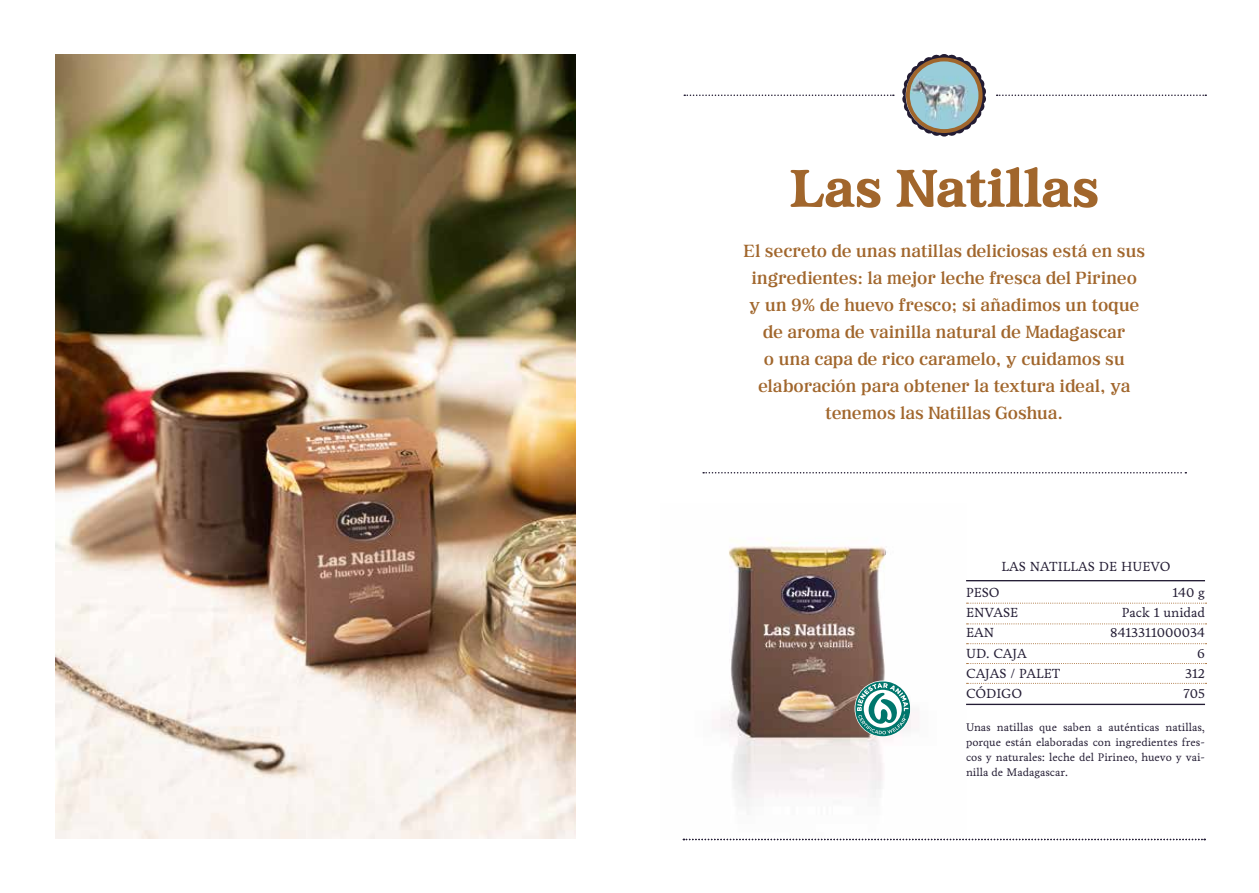
<style>
.page{position:relative;width:1259px;height:893px;background:#fff}
.page>*{position:absolute;margin:0;border:0;box-sizing:border-box;transform-origin:0 0}
.t1{font:700 54px "Everafter";color:#a1662c}
.t2{font:18px/27px "Everafter";letter-spacing:-.01em;color:#a1662c;text-align:center}
.t3{font:13.35px/20.1px "Livory";color:#231c34}
.t4{font:13.35px "Livory";color:#231c33}
.t5{font:11.25px/15px "Livory";color:#231c33;text-align:justify}
</style>
<div class="page">
<img style="left:683px;top:538px;width:283px;height:301px">
<img style="left:55px;top:54px;width:520px;height:785px">
<svg style="left:902px;top:54px;width:84px;height:83px"></svg>
<svg style="left:684px;top:95px;width:210px;height:1px"></svg>
<svg style="left:996px;top:95px;width:210px;height:1px"></svg>
<hr style="left:966px;top:580px;width:239px;height:1px;background:#231c34">
<hr style="left:966px;top:704px;width:239px;height:1px;background:#231c34">
<svg style="left:966px;top:603px;width:240px;height:1px"></svg>
<svg style="left:966px;top:623px;width:240px;height:1px"></svg>
<svg style="left:966px;top:643px;width:240px;height:1px"></svg>
<svg style="left:966px;top:663px;width:240px;height:1px"></svg>
<svg style="left:966px;top:683px;width:240px;height:1px"></svg>
<svg style="left:683px;top:839px;width:522px;height:1px"></svg>
<svg style="left:855px;top:681px;width:55px;height:55px"></svg>
<svg style="left:703px;top:472px;width:483px;height:1px"></svg>
<h1 class="t1" style="left:789px;top:156px;width:311px">Las Natillas</h1>
<p class="t2" style="left:743px;top:237px;width:403px">El secreto de unas natillas deliciosas está en sus ingredientes: la mejor leche fresca del Pirineo y un 9% de huevo fresco; si añadimos un toque de aroma de vainilla natural de Madagascar<br>o una capa de rico caramelo, y cuidamos su elaboración para obtener la textura ideal, ya tenemos las Natillas Goshua.</p>
<p class="t4" style="left:1001px;top:558px;width:171px">LAS NATILLAS DE HUEVO</p>
<p class="t3" style="left:1110px;top:583px;width:96px;text-align:right">140 g<br>Pack 1 unidad<br>8413311000034<br>6<br>312<br>705</p>
<p class="t3" style="left:966px;top:583px;width:96px">PESO<br>ENVASE<br>EAN<br>UD. CAJA<br>CAJAS / PALET<br>CÓDIGO</p>
<p class="t5" style="left:966px;top:719px;width:240px">Unas natillas que saben a auténticas natillas, porque están elaboradas con ingredientes fres&shy;cos y naturales: leche del Pirineo, huevo y vai&shy;nilla de Madagascar.</p>
</div>
